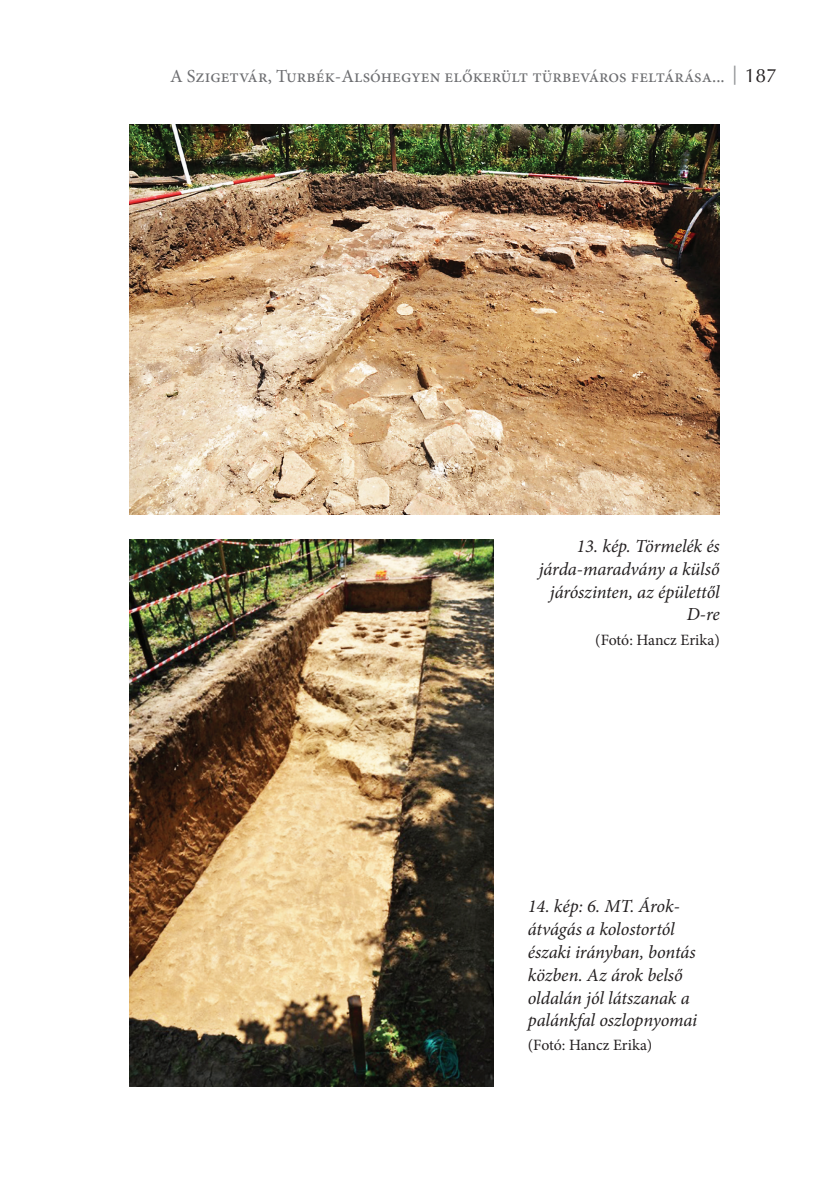
<style>
.page{position:relative;width:834px;height:1181px;background:#fff}
.page>*{position:absolute;margin:0;border:0;box-sizing:border-box;transform-origin:0 0}
.t1{font:italic 18.38px/22.8px "Minion Pro";letter-spacing:-.01em;color:#231f20;text-align:right}
.t2{font:18.38px "Minion Pro";color:#6c6d70}
.t3{font:15.75px "Minion Pro";letter-spacing:-.02em;color:#231f20}
.s1{font-family:"Bookman Old Style";font-size:15.75px;color:#939598}
.s2{font-family:"Optima LT HU";font-size:19.25px;color:#231f20}
</style>
<div class="page">
<img style="left:130px;top:124px;width:589px;height:390px">
<img style="left:130px;top:540px;width:363px;height:546px">
<p class="t2" style="left:170px;top:64px;width:608px">A Szigetvár, Turbék-Alsóhegyen előkerült türbeváros feltárása... <span class="s1">│</span> <span class="s2">187</span></p>
<p class="t1" style="left:538px;top:535px;width:182px">13. kép. Törmelék és járda-maradvány a külső járószinten, az épülettől<br>D-re</p>
<p class="t3" style="left:595px;top:629px;width:126px">(Fotó: Hancz Erika)</p>
<p class="t1" style="left:527px;top:895px;width:171px;text-align:left">14. kép: 6. MT. Árok&shy;átvágás a kolostortól északi irányban, bontás közben. Az árok belső oldalán jól látszanak a palánkfal oszlopnyomai</p>
<p class="t3" style="left:527px;top:1035px;width:126px">(Fotó: Hancz Erika)</p>
</div>
